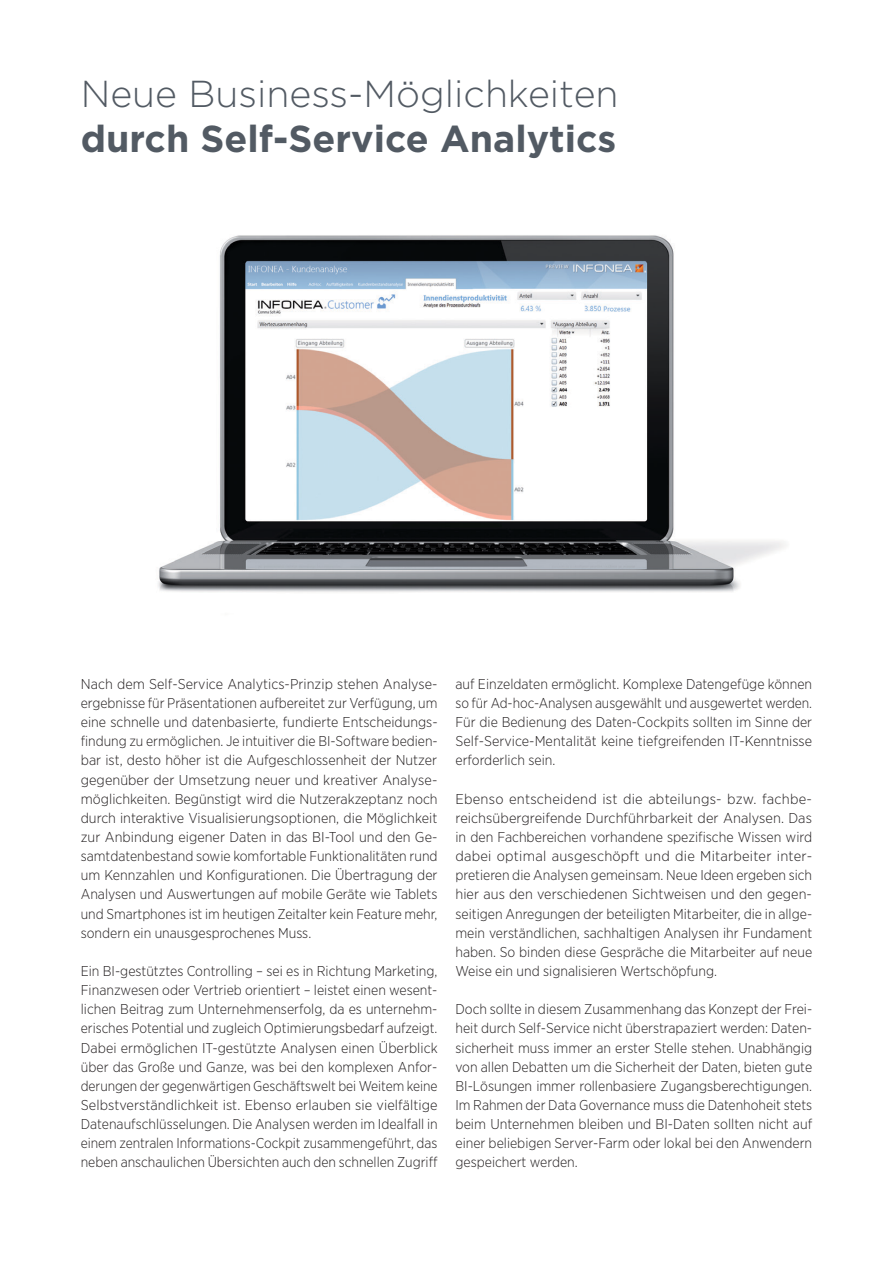
<style>
.page{position:relative;width:893px;height:1263px;background:#fff}
.page>*{position:absolute;margin:0;border:0;box-sizing:border-box;transform-origin:0 0}
.t1{font:300 37.5px "Gotham";color:#525a63}
.t2{font:700 37.5px "Gotham";color:#525a63}
.t3{font:300 14.25px/19.2px "Gotham Narrow";color:#231f20;text-align:justify}
.t4{font:300 14.25px/19.2px "Gotham Narrow";color:#231f20;scale:1.05 1}
</style>
<div class="page">
<img style="left:158px;top:235px;width:628px;height:357px">
<h1 class="t1" style="left:81px;top:70px;width:539px">Neue Business-Möglichkeiten</h1>
<h1 class="t2" style="left:81px;top:113px;width:537px">durch Self-Service Analytics</h1>
<p class="t3" style="left:81px;top:674px;width:358px;text-align:left">Nach dem Self-Service Analytics-Prinzip stehen Analyse&shy;ergebnisse für Präsentationen aufbereitet zur Verfügung, um eine schnelle und datenbasierte, fundierte Entscheidungs&shy;findung zu ermöglichen. Je intuitiver die BI-Software bedien&shy;bar ist, desto höher ist die Aufgeschlossenheit der Nutzer gegenüber der Umsetzung neuer und kreativer Analyse&shy;möglichkeiten. Begünstigt wird die Nutzerakzeptanz noch durch interaktive Visualisierungsoptionen, die Möglichkeit zur Anbindung eigener Daten in das BI-Tool und den Ge&shy;samtdatenbestand sowie komfortable Funktionalitäten rund um Kennzahlen und Konfigurationen. Die Übertragung der Analysen und Auswertungen auf mobile Geräte wie Tablets und Smartphones ist im heutigen Zeitalter kein Feature mehr, sondern ein unausgesprochenes Muss.</p>
<p class="t3" style="left:81px;top:961px;width:358px">Ein BI-gestütztes Controlling – sei es in Richtung Marketing, Finanzwesen oder Vertrieb orientiert – leistet einen wesent&shy;lichen Beitrag zum Unternehmenserfolg, da es unternehm&shy;erisches Potential und zugleich Optimierungsbedarf aufzeigt.<br>Dabei ermöglichen IT-gestützte Analysen einen Überblick über das Große und Ganze, was bei den komplexen Anfor&shy;derungen der gegenwärtigen Geschäftswelt bei Weitem keine Selbstverständlichkeit ist. Ebenso erlauben sie vielfältige Datenaufschlüsselungen. Die Analysen werden im Idealfall in einem zentralen Informations-Cockpit zusammengeführt, das neben anschaulichen Übersichten auch den schnellen Zugriff</p>
<p class="t3" style="left:455px;top:674px;width:358px">auf Einzeldaten ermöglicht. Komplexe Datengefüge können so für Ad-hoc-Analysen ausgewählt und ausgewertet werden.<br>Für die Bedienung des Daten-Cockpits sollten im Sinne der Self-Service-Mentalität keine tiefgreifenden IT-Kenntnisse erforderlich sein.</p>
<p class="t4" style="left:455px;top:789px;width:341px">Ebenso entscheidend ist die abteilungs- bzw. fachbe&shy;reichsübergreifende Durchführbarkeit der Analysen. Das in den Fachbereichen vorhandene spezifische Wissen wird dabei optimal ausgeschöpft und die Mitarbeiter inter&shy;pretieren die Analysen gemeinsam. Neue Ideen ergeben sich hier aus den verschiedenen Sichtweisen und den gegen&shy;seitigen Anregungen der beteiligten Mitarbeiter, die in allge&shy;mein verständlichen, sachhaltigen Analysen ihr Fundament haben. So binden diese Gespräche die Mitarbeiter auf neue Weise ein und signalisieren Wertschöpfung.</p>
<p class="t3" style="left:455px;top:999px;width:358px">Doch sollte in diesem Zusammenhang das Konzept der Frei&shy;heit durch Self-Service nicht überstrapaziert werden: Daten&shy;sicherheit muss immer an erster Stelle stehen. Unabhängig von allen Debatten um die Sicherheit der Daten, bieten gute BI-Lösungen immer rollenbasiere Zugangsberechtigungen.<br>Im Rahmen der Data Governance muss die Datenhoheit stets beim Unternehmen bleiben und BI-Daten sollten nicht auf einer beliebigen Server-Farm oder lokal bei den Anwendern gespeichert werden.</p>
</div>
